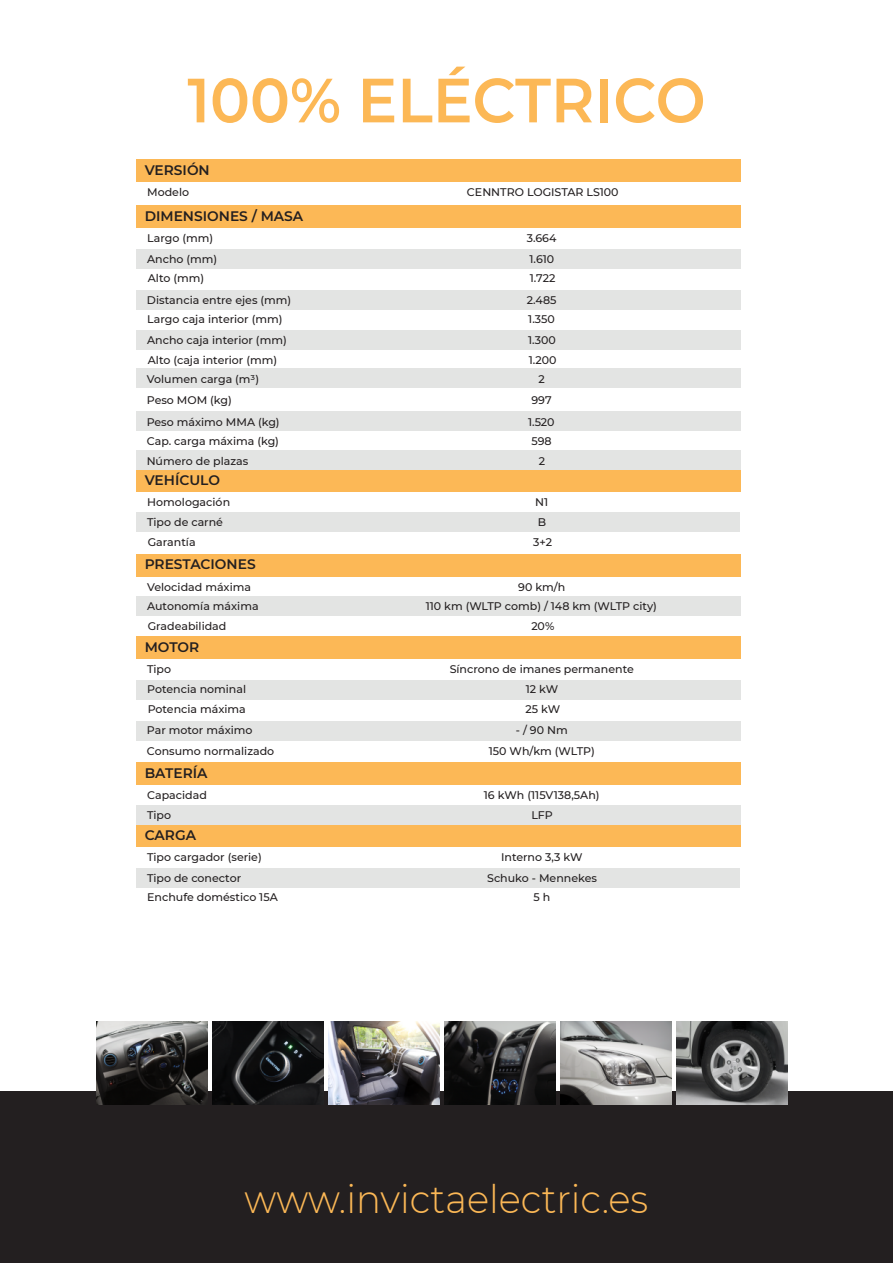
<style>
.page{position:relative;width:893px;height:1263px;background:#fff}
.page>*{position:absolute;margin:0;border:0;box-sizing:border-box;transform-origin:0 0}
.t1{font:600 62.4px "Montserrat";color:#fcb856;scale:.95 1}
.t2{font:300 38.85px "Montserrat";color:#fcb856;scale:.95 1}
.t3{font:600 13.8px "Montserrat";color:#231f20}
.t4{font:500 11.1px/20.1px "Montserrat";color:#231f20}
</style>
<div class="page">
<div style="left:0;top:1092px;width:893px;height:171px;background:#231f20"></div>
<img style="left:96px;top:1021px;width:111px;height:83px">
<img style="left:561px;top:1021px;width:111px;height:83px">
<img style="left:445px;top:1021px;width:110px;height:83px">
<img style="left:212px;top:1021px;width:111px;height:83px">
<img style="left:677px;top:1021px;width:111px;height:83px">
<img style="left:328px;top:1021px;width:111px;height:83px">
<div style="left:137px;top:160px;width:604px;height:22px;background:#fcb856"></div>
<div style="left:137px;top:249px;width:604px;height:20px;background:#e3e4e3"></div>
<div style="left:137px;top:291px;width:604px;height:19px;background:#e3e4e3"></div>
<div style="left:137px;top:206px;width:604px;height:22px;background:#fcb856"></div>
<div style="left:137px;top:680px;width:604px;height:19px;background:#e3e4e3"></div>
<div style="left:137px;top:721px;width:604px;height:20px;background:#e3e4e3"></div>
<div style="left:137px;top:636px;width:604px;height:23px;background:#fcb856"></div>
<div style="left:137px;top:868px;width:603px;height:20px;background:#e3e4e3"></div>
<div style="left:137px;top:825px;width:604px;height:22px;background:#fcb856"></div>
<div style="left:137px;top:806px;width:604px;height:19px;background:#e3e4e3"></div>
<div style="left:137px;top:762px;width:604px;height:22px;background:#fcb856"></div>
<div style="left:137px;top:513px;width:603px;height:19px;background:#e3e4e3"></div>
<div style="left:137px;top:469px;width:604px;height:22px;background:#fcb856"></div>
<div style="left:137px;top:596px;width:604px;height:20px;background:#e3e4e3"></div>
<div style="left:137px;top:554px;width:604px;height:22px;background:#fcb856"></div>
<div style="left:137px;top:330px;width:604px;height:20px;background:#e3e4e3"></div>
<div style="left:137px;top:369px;width:604px;height:19px;background:#e3e4e3"></div>
<div style="left:136px;top:411px;width:604px;height:20px;background:#e3e4e3"></div>
<div style="left:136px;top:450px;width:604px;height:20px;background:#e3e4e3"></div>
<h1 class="t1" style="left:187px;top:56px;width:547px">100% ELÉCTRICO</h1>
<p class="t3" style="left:145px;top:160px;width:67px">VERSIÓN</p>
<p class="t4" style="left:147px;top:182px;width:43px">Modelo</p>
<p class="t3" style="left:145px;top:206px;width:160px">DIMENSIONES / MASA</p>
<p class="t4" style="left:147px;top:228px;width:72px">Largo (mm)<br>Ancho (mm)<br>Alto (mm)</p>
<p class="t4" style="left:147px;top:289px;width:146px">Distancia entre ejes (mm)</p>
<p class="t4" style="left:147px;top:309px;width:141px">Largo caja interior (mm)<br>Ancho caja interior (mm)<br>Alto (caja interior (mm)</p>
<p class="t4" style="left:467px;top:182px;width:153px">CENNTRO LOGISTAR LS100</p>
<p class="t4" style="left:527px;top:228px;width:31px">3.664</p>
<p class="t4" style="left:530px;top:248px;width:27px">1.610<br>1.722</p>
<p class="t4" style="left:527px;top:289px;width:31px">2.485</p>
<p class="t4" style="left:528px;top:309px;width:28px">1.350</p>
<p class="t4" style="left:528px;top:330px;width:30px">1.300<br>1.200</p>
<p class="t4" style="left:147px;top:369px;width:114px">Volumen carga (m3)</p>
<p class="t4" style="left:538px;top:369px;width:8px">2</p>
<p class="t4" style="left:147px;top:389px;width:134px;line-height:21.1px">Peso MOM (kg)<br>Peso máximo MMA (kg)</p>
<p class="t4" style="left:528px;top:389px;width:28px;line-height:21.1px;text-align:center">997<br>1.520</p>
<p class="t4" style="left:147px;top:431px;width:134px;line-height:19.6px">Cap. carga máxima (kg)<br>Número de plazas</p>
<p class="t4" style="left:531px;top:431px;width:22px;line-height:19.6px;text-align:center">598<br>2</p>
<p class="t3" style="left:145px;top:470px;width:77px">VEHÍCULO</p>
<p class="t4" style="left:147px;top:491px;width:84px">Homologación<br>Tipo de carné<br>Garantía</p>
<p class="t3" style="left:145px;top:555px;width:112px">PRESTACIONES</p>
<p class="t4" style="left:147px;top:576px;width:105px">Velocidad máxima</p>
<p class="t4" style="left:535px;top:491px;width:15px">N1</p>
<p class="t4" style="left:533px;top:512px;width:20px;text-align:center">B<br>3+2</p>
<p class="t4" style="left:518px;top:576px;width:48px">90 km/h</p>
<p class="t4" style="left:147px;top:596px;width:113px">Autonomía máxima<br>Gradeabilidad</p>
<p class="t4" style="left:426px;top:596px;width:233px;text-align:center">110 km (WLTP comb) / 148 km (WLTP city)<br>20%</p>
<p class="t3" style="left:145px;top:637px;width:56px">MOTOR</p>
<p class="t4" style="left:147px;top:658px;width:100px">Tipo<br>Potencia nominal<br>Potencia máxima</p>
<p class="t4" style="left:147px;top:719px;width:129px;line-height:21.1px">Par motor máximo<br>Consumo normalizado</p>
<p class="t3" style="left:145px;top:763px;width:64px">BATERÍA</p>
<p class="t4" style="left:147px;top:784px;width:61px;line-height:20.5px">Capacidad<br>Tipo</p>
<p class="t3" style="left:145px;top:826px;width:53px">CARGA</p>
<p class="t4" style="left:147px;top:847px;width:116px;line-height:20.5px">Tipo cargador (serie)<br>Tipo de conector</p>
<p class="t4" style="left:450px;top:658px;width:186px">Síncrono de imanes permanente</p>
<p class="t4" style="left:525px;top:679px;width:36px">12 kW<br>25 kW</p>
<p class="t4" style="left:489px;top:719px;width:107px;line-height:21.1px;text-align:center">- / 90 Nm<br>150 Wh/km (WLTP)</p>
<p class="t4" style="left:484px;top:784px;width:117px">16 kWh (115V138,5Ah)</p>
<p class="t4" style="left:531px;top:805px;width:23px">LFP</p>
<p class="t4" style="left:501px;top:847px;width:83px">Interno 3,3 kW</p>
<p class="t4" style="left:487px;top:867px;width:111px">Schuko - Mennekes</p>
<p class="t4" style="left:147px;top:887px;width:132px">Enchufe doméstico 15A</p>
<p class="t4" style="left:533px;top:887px;width:18px">5 h</p>
<h2 class="t2" style="left:245px;top:1173px;width:426px">www.invictaelectric.es</h2>
</div>
